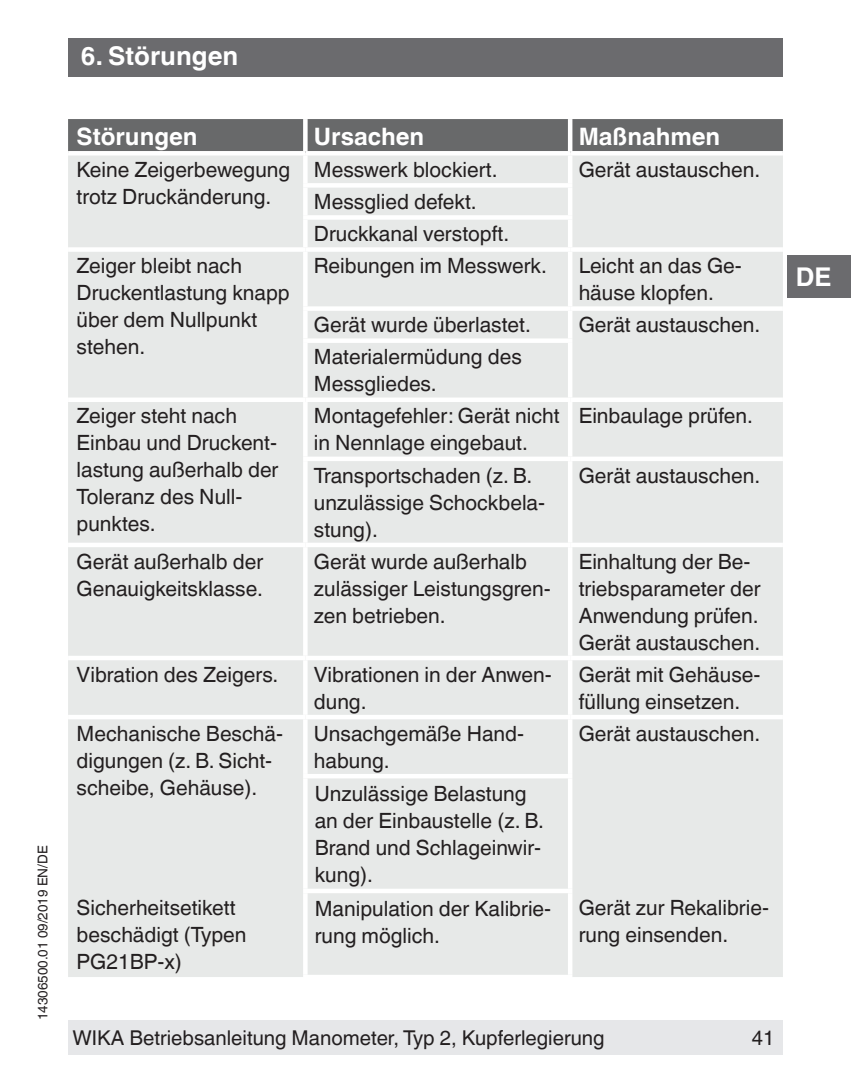
<style>
.page{position:relative;width:851px;height:1080px;background:#fff}
.page>*{position:absolute;margin:0;border:0;box-sizing:border-box;transform-origin:0 0}
.t1{font:700 25.8px "Helvetica World";color:#fff}
.t2{font:700 24px "Helvetica World";color:#fff}
.t3{font:21px/27px "Helvetica World";color:#231f20}
.t4{font:20.4px "Helvetica World";color:#231f20}
.t5{font:13.5px "Helvetica World";color:#231f20}
</style>
<div class="page">
<div style="left:787px;top:255px;width:63px;height:43px;background:#6b6b6e"></div>
<div style="left:68px;top:38px;width:714px;height:39px;background:#6b6b6e"></div>
<div style="left:68px;top:1020px;width:714px;height:34px;background:#e6e7e9"></div>
<div style="left:68px;top:119px;width:714px;height:32px;background:#68696a"></div>
<div style="left:68px;top:156px;width:714px;height:821px;background:#e7e9e8"></div>
<svg style="left:303px;top:119px;width:4px;height:32px"></svg>
<hr style="left:568px;top:119px;width:4px;height:32px;background:#fff">
<div style="left:303px;top:183px;width:269px;height:5px;background:#fff"></div>
<div style="left:303px;top:215px;width:269px;height:5px;background:#fff"></div>
<div style="left:68px;top:247px;width:237px;height:5px;background:#fff"></div>
<div style="left:305px;top:247px;width:265px;height:5px;background:#fff"></div>
<div style="left:570px;top:247px;width:212px;height:5px;background:#fff"></div>
<div style="left:303px;top:306px;width:267px;height:5px;background:#fff"></div>
<div style="left:570px;top:306px;width:212px;height:5px;background:#fff"></div>
<div style="left:303px;top:338px;width:269px;height:5px;background:#fff"></div>
<hr style="left:68px;top:398px;width:237px;height:4px;background:#fff">
<hr style="left:305px;top:398px;width:265px;height:4px;background:#fff">
<hr style="left:570px;top:398px;width:212px;height:4px;background:#fff">
<hr style="left:568px;top:402px;width:4px;height:55px;background:#fff">
<hr style="left:303px;top:457px;width:267px;height:4px;background:#fff">
<hr style="left:570px;top:457px;width:212px;height:4px;background:#fff">
<hr style="left:568px;top:461px;width:4px;height:82px;background:#fff">
<hr style="left:68px;top:543px;width:237px;height:4px;background:#fff">
<hr style="left:305px;top:543px;width:265px;height:4px;background:#fff">
<hr style="left:303px;top:547px;width:4px;height:109px;background:#fff">
<hr style="left:570px;top:543px;width:212px;height:4px;background:#fff">
<hr style="left:568px;top:547px;width:4px;height:109px;background:#fff">
<hr style="left:68px;top:656px;width:237px;height:4px;background:#fff">
<hr style="left:305px;top:656px;width:265px;height:4px;background:#fff">
<hr style="left:303px;top:660px;width:4px;height:55px;background:#fff">
<hr style="left:570px;top:656px;width:212px;height:4px;background:#fff">
<hr style="left:568px;top:660px;width:4px;height:55px;background:#fff">
<hr style="left:305px;top:715px;width:265px;height:4px;background:#fff">
<hr style="left:303px;top:774px;width:269px;height:4px;background:#fff">
<hr style="left:303px;top:889px;width:269px;height:4px;background:#fff">
<hr style="left:303px;top:975px;width:269px;height:4px;background:#fff">
<hr style="left:568px;top:156px;width:4px;height:27px;background:#fff">
<hr style="left:568px;top:188px;width:4px;height:27px;background:#fff">
<hr style="left:568px;top:220px;width:4px;height:27px;background:#fff">
<hr style="left:303px;top:156px;width:4px;height:27px;background:#fff">
<hr style="left:303px;top:188px;width:4px;height:27px;background:#fff">
<hr style="left:303px;top:220px;width:4px;height:27px;background:#fff">
<hr style="left:303px;top:252px;width:4px;height:54px;background:#fff">
<hr style="left:303px;top:311px;width:4px;height:27px;background:#fff">
<hr style="left:303px;top:343px;width:4px;height:55px;background:#fff">
<hr style="left:568px;top:252px;width:4px;height:54px;background:#fff">
<hr style="left:568px;top:311px;width:4px;height:27px;background:#fff">
<hr style="left:568px;top:343px;width:4px;height:55px;background:#fff">
<hr style="left:303px;top:402px;width:4px;height:55px;background:#fff">
<hr style="left:303px;top:461px;width:4px;height:82px;background:#fff">
<hr style="left:68px;top:715px;width:237px;height:4px;background:#fff">
<hr style="left:303px;top:719px;width:4px;height:55px;background:#fff">
<hr style="left:303px;top:778px;width:4px;height:111px;background:#fff">
<hr style="left:303px;top:893px;width:4px;height:82px;background:#fff">
<hr style="left:570px;top:715px;width:212px;height:4px;background:#fff">
<hr style="left:568px;top:719px;width:4px;height:55px;background:#fff">
<hr style="left:568px;top:778px;width:4px;height:111px;background:#fff">
<hr style="left:568px;top:893px;width:4px;height:82px;background:#fff">
<p class="t5" style="left:35px;top:1020px;width:177px;rotate:-90deg">14306500.01 09/2019 EN/DE</p>
<p class="t1" style="left:81px;top:46px;width:159px">6. Störungen</p>
<p class="t2" style="left:77px;top:127px;width:122px">Störungen</p>
<p class="t2" style="left:314px;top:127px;width:112px">Ursachen</p>
<p class="t2" style="left:578px;top:127px;width:143px">Maßnahmen</p>
<p class="t3" style="left:77px;top:158px;width:215px">Keine Zeigerbewegung trotz Druckänderung.</p>
<p class="t3" style="left:314px;top:158px;width:185px">Messwerk blockiert.</p>
<p class="t3" style="left:578px;top:158px;width:183px">Gerät austauschen.</p>
<p class="t3" style="left:314px;top:187px;width:197px;line-height:32.1px">Messglied defekt.<br>Druckkanal verstopft.</p>
<p class="t3" style="left:77px;top:254px;width:215px">Zeiger bleibt nach<br>Druckentlastung knapp über dem Nullpunkt stehen.</p>
<p class="t3" style="left:314px;top:254px;width:234px">Reibungen im Messwerk.</p>
<p class="t3" style="left:578px;top:254px;width:165px">Leicht an das Ge&shy;häuse klopfen.</p>
<p class="t3" style="left:314px;top:313px;width:218px">Gerät wurde überlastet.</p>
<p class="t3" style="left:578px;top:313px;width:183px">Gerät austauschen.</p>
<p class="t3" style="left:314px;top:345px;width:209px">Materialermüdung des<br>Messgliedes.</p>
<p class="t3" style="left:77px;top:405px;width:203px">Zeiger steht nach<br>Einbau und Druckent&shy;lastung außerhalb der<br>Toleranz des Null&shy;punktes.</p>
<p class="t3" style="left:314px;top:405px;width:247px">Montagefehler: Gerät nicht in Nennlage eingebaut.</p>
<p class="t3" style="left:578px;top:405px;width:176px">Einbaulage prüfen.</p>
<p class="t3" style="left:314px;top:464px;width:233px">Transportschaden (z. B. unzulässige Schockbela&shy;stung).</p>
<p class="t3" style="left:578px;top:464px;width:183px">Gerät austauschen.</p>
<p class="t3" style="left:77px;top:550px;width:188px">Gerät außerhalb der<br>Genauigkeitsklasse.</p>
<p class="t3" style="left:314px;top:550px;width:238px">Gerät wurde außerhalb zulässiger Leistungsgren&shy;zen betrieben.</p>
<p class="t3" style="left:578px;top:550px;width:183px">Einhaltung der Be&shy;triebsparameter der<br>Anwendung prüfen.<br>Gerät austauschen.</p>
<p class="t3" style="left:77px;top:663px;width:203px">Vibration des Zeigers.</p>
<p class="t3" style="left:314px;top:663px;width:239px">Vibrationen in der Anwen&shy;dung.</p>
<p class="t3" style="left:578px;top:663px;width:183px">Gerät mit Gehäuse&shy;füllung einsetzen.</p>
<p class="t3" style="left:77px;top:722px;width:208px">Mechanische Beschä&shy;digungen (z. B. Sicht&shy;scheibe, Gehäuse).</p>
<p class="t3" style="left:314px;top:722px;width:212px">Unsachgemäße Hand&shy;habung.</p>
<p class="t3" style="left:578px;top:722px;width:183px">Gerät austauschen.</p>
<p class="t3" style="left:314px;top:782px;width:231px">Unzulässige Belastung an der Einbaustelle (z. B.<br>Brand und Schlageinwir&shy;kung).</p>
<p class="t3" style="left:77px;top:896px;width:171px">Sicherheitsetikett beschädigt (Typen<br>PG21BP-x)</p>
<p class="t3" style="left:314px;top:897px;width:238px">Manipulation der Kalibrie&shy;rung möglich.</p>
<p class="t3" style="left:578px;top:896px;width:192px">Gerät zur Rekalibrie&shy;rung einsenden.</p>
<p class="t4" style="left:72px;top:1030px;width:533px">WIKA Betriebsanleitung Manometer, Typ 2, Kupferlegierung</p>
<p class="t4" style="left:751px;top:1030px;width:24px">41</p>
<p class="t1" style="left:795px;top:262px;width:37px">DE</p>
</div>
